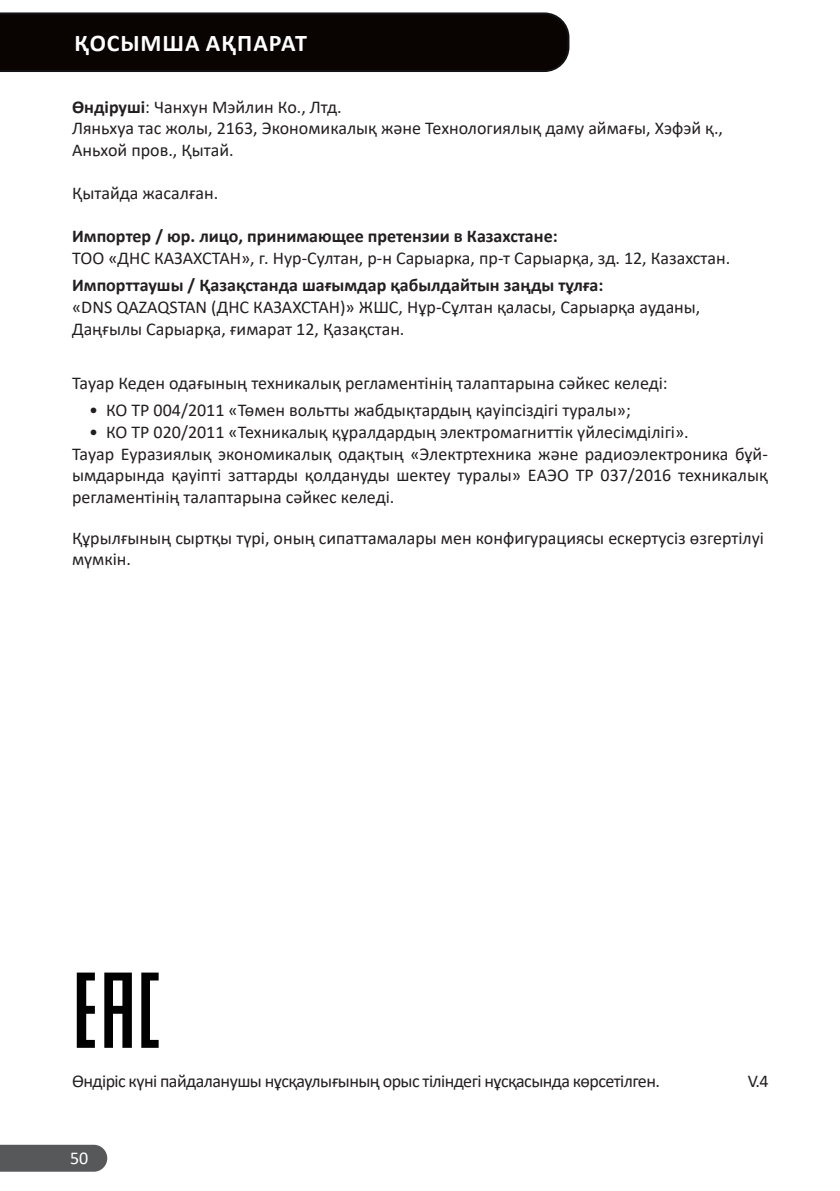
<style>
.page{position:relative;width:840px;height:1191px;background:#fff}
.page>*{position:absolute;margin:0;border:0;box-sizing:border-box;transform-origin:0 0}
.Заголовок_раздела{font:700 24px "Calibri";letter-spacing:.04em;color:#fff}
.t1{font:18px/21.6px "Calibri";color:#231f20}
.t2{font:700 18px "Calibri";color:#231f20}
.t3{font:18px "Calibri";letter-spacing:-.03em;color:#231f20}
.t4{font:18px "Calibri";color:#fff}
.s1{font-weight:700}
</style>
<div class="page">
<div style="left:0;top:1144px;width:107px;height:27px;background:#57585a"></div>
<svg style="left:0;top:12px;width:569px;height:60px;background:#0d0707"></svg>
<img style="left:77px;top:972px;width:82px;height:76px">
<p class="Заголовок_раздела" style="left:74px;top:26px;width:234px">ҚОСЫМША АҚПАРАТ</p>
<p class="t1" style="left:72px;top:96px;width:652px"><span class="s1">Өндіруші</span>: Чанхун Мэйлин Ко., Лтд.<br>Ляньхуа тас жолы, 2163, Экономикалық және Технологиялық даму аймағы, Хэфэй қ.,<br>Аньхой пров., Қытай.</p>
<p class="t1" style="left:72px;top:182px;width:148px">Қытайда жасалған.</p>
<p class="t2" style="left:72px;top:224px;width:487px">Импортер / юр. лицо, принимающее претензии в Казахстане:</p>
<p class="t1" style="left:72px;top:247px;width:659px">ТОО «ДНС КАЗАХСТАН», г. Нур-Султан, р-н Сарыарка, пр-т Сарыарқа, зд. 12, Казахстан.</p>
<p class="t2" style="left:72px;top:273px;width:532px">Импорттаушы / Қазақстанда шағымдар қабылдайтын заңды тұлға:</p>
<p class="t1" style="left:72px;top:296px;width:629px">«DNS QAZAQSTAN (ДНС КАЗАХСТАН)» ЖШС, Нұр-Сұлтан қаласы, Сарыарқа ауданы,<br>Даңғылы Сарыарқа, ғимарат 12, Қазақстан.</p>
<p class="t1" style="left:72px;top:372px;width:597px">Тауар Кеден одағының техникалық регламентінің талаптарына сәйкес келеді:</p>
<p class="t1" style="left:89px;top:399px;width:543px">• КО ТР 004/2011 «Төмен вольтты жабдықтардың қауіпсіздігі туралы»;</p>
<p class="t1" style="left:89px;top:421px;width:601px">• КО ТР 020/2011 «Техникалық құралдардың электромагниттік үйлесімділігі».</p>
<p class="t1" style="left:72px;top:442px;width:697px;text-align:justify">Тауар Еуразиялық экономикалық одақтың «Электртехника және радиоэлектроника бұй&shy;ымдарында қауіпті заттарды қолдануды шектеу туралы» ЕАЭО ТР 037/2016 техникалық регламентінің талаптарына сәйкес келеді.</p>
<p class="t1" style="left:72px;top:526px;width:693px">Құрылғының сыртқы түрі, оның сипаттамалары мен конфигурациясы ескертусіз өзгертілуі мүмкін.</p>
<p class="t3" style="left:72px;top:1068px;width:589px">Өндіріс күні пайдаланушы нұсқаулығының орыс тіліндегі нұсқасында көрсетілген.</p>
<p class="t1" style="left:747px;top:1069px;width:22px">V.4</p>
<p class="t4" style="left:70px;top:1145px;width:20px">50</p>
</div>
